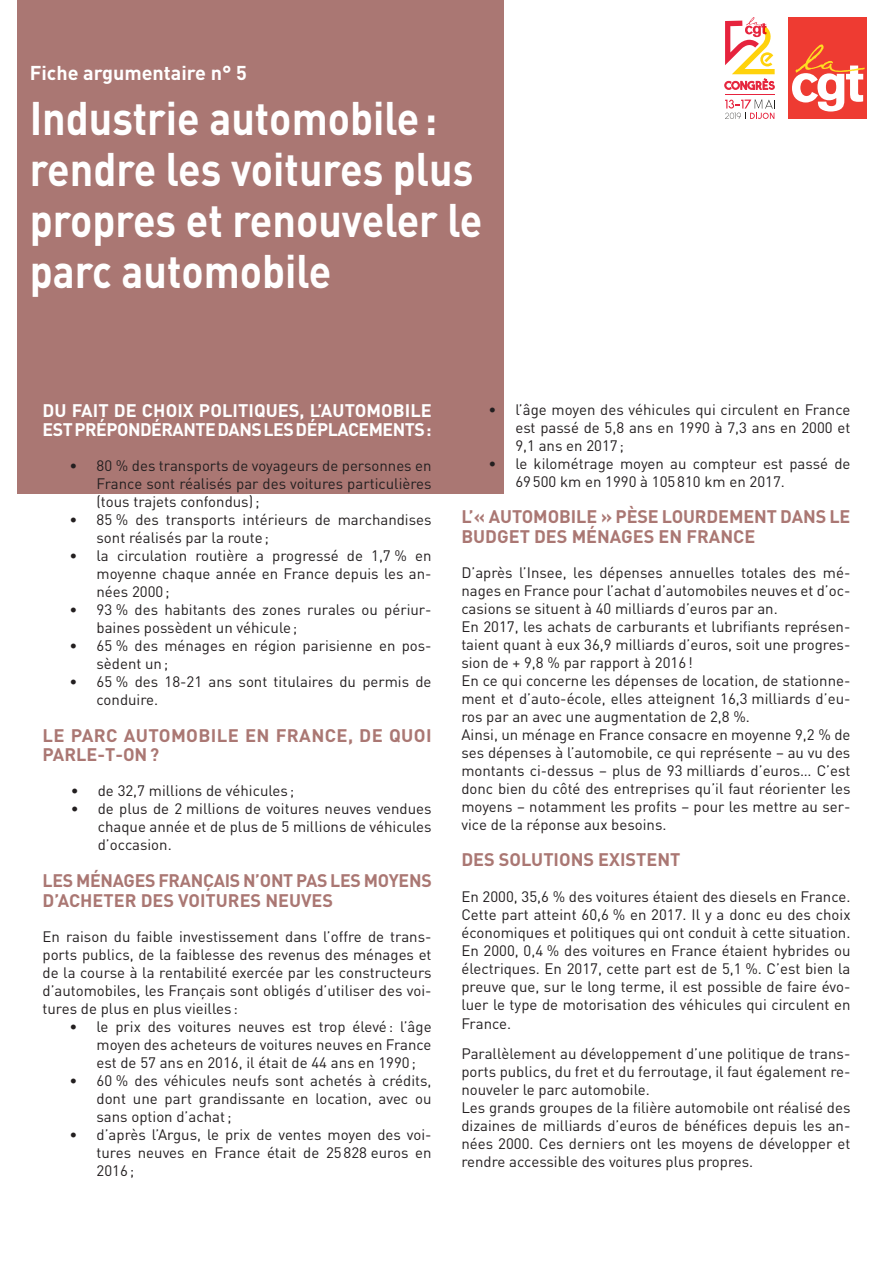
<style>
.page{position:relative;width:893px;height:1263px;background:#fff}
.page>*{position:absolute;margin:0;border:0;box-sizing:border-box;transform-origin:0 0}
.Titre_générique{font:700 46.5px/51px "DIN";color:#fff;scale:.88 1}
.Titre_numero_thème_f{font:700 19.8px "DIN";color:#fff}
.Texte_Inter{font:700 18px/19.5px "DIN";color:#aa7773}
.Texte_Inter-2{font:700 18px/19.5px "DIN";letter-spacing:-.025em;color:#fff}
.Texte_Inter-3{font:700 18px/19.5px "DIN";letter-spacing:.02em;color:#aa7773}
.t1{font:15px/18px "DIN";color:#231f20;text-align:justify}
</style>
<div class="page">
<div style="left:17px;top:0;width:486px;height:493px;background:#aa7773"></div>
<div style="left:788px;top:17px;width:78px;height:102px;background:#ee3b32"></div>
<svg style="left:792px;top:44px;width:72px;height:68px"></svg>
<svg style="left:725px;top:100px;width:50px;height:19px"></svg>
<svg style="left:724px;top:17px;width:51px;height:73px"></svg>
<hr style="left:725px;top:94px;width:50px;height:1px;background:#e6233d">
<p class="Titre_numero_thème_f" style="left:30px;top:60px;width:219px">Fiche argumentaire n° 5</p>
<p class="Titre_générique" style="left:30px;top:90px;width:516px">Industrie automobile: rendre les voitures plus propres et renouveler le parc automobile</p>
<p class="Texte_Inter-2" style="left:43px;top:400px;width:391px">DU FAIT DE CHOIX POLITIQUES, L’AUTOMOBILE<br>EST PRÉPONDÉRANTE DANS LES DÉPLACEMENTS:</p>
<p class="t1" style="left:97px;top:457px;width:337px;text-indent:-27px">• 80 % des transports de voyageurs de personnes en France sont réalisés par des voitures particulières (tous trajets confondus);</p>
<p class="t1" style="left:97px;top:511px;width:337px;text-indent:-27px">• 85 % des transports intérieurs de marchandises sont réalisés par la route;</p>
<p class="t1" style="left:97px;top:547px;width:337px;text-indent:-27px">• la circulation routière a progressé de 1,7 % en moyenne chaque année en France depuis les an&shy;nées 2000;</p>
<p class="t1" style="left:97px;top:601px;width:337px;text-indent:-27px">• 93 % des habitants des zones rurales ou périur&shy;baines possèdent un véhicule;</p>
<p class="t1" style="left:97px;top:637px;width:337px;text-indent:-27px">• 65 % des ménages en région parisienne en pos&shy;sèdent un;</p>
<p class="t1" style="left:97px;top:673px;width:337px;text-indent:-27px">• 65 % des 18-21 ans sont titulaires du permis de conduire.</p>
<p class="Texte_Inter-3" style="left:43px;top:725px;width:391px">LE PARC AUTOMOBILE EN FRANCE, DE QUOI<br>PARLE-T-ON?</p>
<p class="t1" style="left:71px;top:782px;width:225px">• de 32,7 millions de véhicules ;</p>
<p class="t1" style="left:98px;top:800px;width:335px;text-indent:-27px">• de plus de 2 millions de voitures neuves vendues chaque année et de plus de 5 millions de véhicules d’occasion.</p>
<p class="Texte_Inter" style="left:43px;top:870px;width:391px">LES MÉNAGES FRANÇAIS N’ONT PAS LES MOYENS<br>D’ACHETER DES VOITURES NEUVES</p>
<p class="t1" style="left:43px;top:927px;width:391px">En raison du faible investissement dans l’offre de trans&shy;ports publics, de la faiblesse des revenus des ménages et de la course à la rentabilité exercée par les constructeurs d’automobiles, les Français sont obligés d’utiliser des voi&shy;tures de plus en plus vieilles :</p>
<p class="t1" style="left:97px;top:1017px;width:337px;text-indent:-27px">• le prix des voitures neuves est trop élevé: l’âge moyen des acheteurs de voitures neuves en France est de 57 ans en 2016, il était de 44 ans en 1990;</p>
<p class="t1" style="left:97px;top:1071px;width:337px;text-indent:-27px">• 60 % des véhicules neufs sont achetés à crédits, dont une part grandissante en location, avec ou sans option d’achat;</p>
<p class="t1" style="left:97px;top:1125px;width:337px;text-indent:-27px">• d’après l’Argus, le prix de ventes moyen des voi&shy;tures neuves en France était de 25828 euros en 2016;</p>
<p class="t1" style="left:515px;top:400px;width:337px;text-indent:-27px">• l’âge moyen des véhicules qui circulent en France est passé de 5,8 ans en 1990 à 7,3 ans en 2000 et 9,1 ans en 2017;</p>
<p class="t1" style="left:515px;top:454px;width:337px;text-indent:-27px">• le kilométrage moyen au compteur est passé de<br>69500 km en 1990 à 105810 km en 2017.</p>
<p class="Texte_Inter" style="left:461px;top:506px;width:391px">L’« AUTOMOBILE » PÈSE LOURDEMENT DANS LE<br>BUDGET DES MÉNAGES EN FRANCE</p>
<p class="t1" style="left:461px;top:563px;width:391px">D’après l’Insee, les dépenses annuelles totales des mé&shy;nages en France pour l’achat d’automobiles neuves et d’oc&shy;casions se situent à 40 milliards d’euros par an.</p>
<p class="t1" style="left:461px;top:617px;width:391px">En 2017, les achats de carburants et lubrifiants représen&shy;taient quant à eux 36,9 milliards d’euros, soit une progres&shy;sion de + 9,8 % par rapport à 2016!</p>
<p class="t1" style="left:461px;top:671px;width:391px">En ce qui concerne les dépenses de location, de stationne&shy;ment et d’auto-école, elles atteignent 16,3 milliards d’eu&shy;ros par an avec une augmentation de 2,8 %.</p>
<p class="t1" style="left:461px;top:725px;width:391px">Ainsi, un ménage en France consacre en moyenne 9,2 % de ses dépenses à l’automobile, ce qui représente – au vu des montants ci-dessus – plus de 93 milliards d’euros… C’est donc bien du côté des entreprises qu’il faut réorienter les moyens – notamment les profits – pour les mettre au ser&shy;vice de la réponse aux besoins.</p>
<p class="Texte_Inter" style="left:461px;top:849px;width:221px">DES SOLUTIONS EXISTENT</p>
<p class="t1" style="left:461px;top:887px;width:391px">En 2000, 35,6 % des voitures étaient des diesels en France.<br>Cette part atteint 60,6 % en 2017. Il y a donc eu des choix économiques et politiques qui ont conduit à cette situation.</p>
<p class="t1" style="left:461px;top:941px;width:391px">En 2000, 0,4 % des voitures en France étaient hybrides ou électriques. En 2017, cette part est de 5,1 %. C’est bien la preuve que, sur le long terme, il est possible de faire évo&shy;luer le type de motorisation des véhicules qui circulent en</p>
<p class="t1" style="left:461px;top:1014px;width:51px">France.</p>
<p class="t1" style="left:461px;top:1044px;width:391px">Parallèlement au développement d’une politique de trans&shy;ports publics, du fret et du ferroutage, il faut également re&shy;nouveler le parc automobile.</p>
<p class="t1" style="left:461px;top:1098px;width:391px">Les grands groupes de la filière automobile ont réalisé des dizaines de milliards d’euros de bénéfices depuis les an&shy;nées 2000. Ces derniers ont les moyens de développer et rendre accessible des voitures plus propres.</p>
</div>
